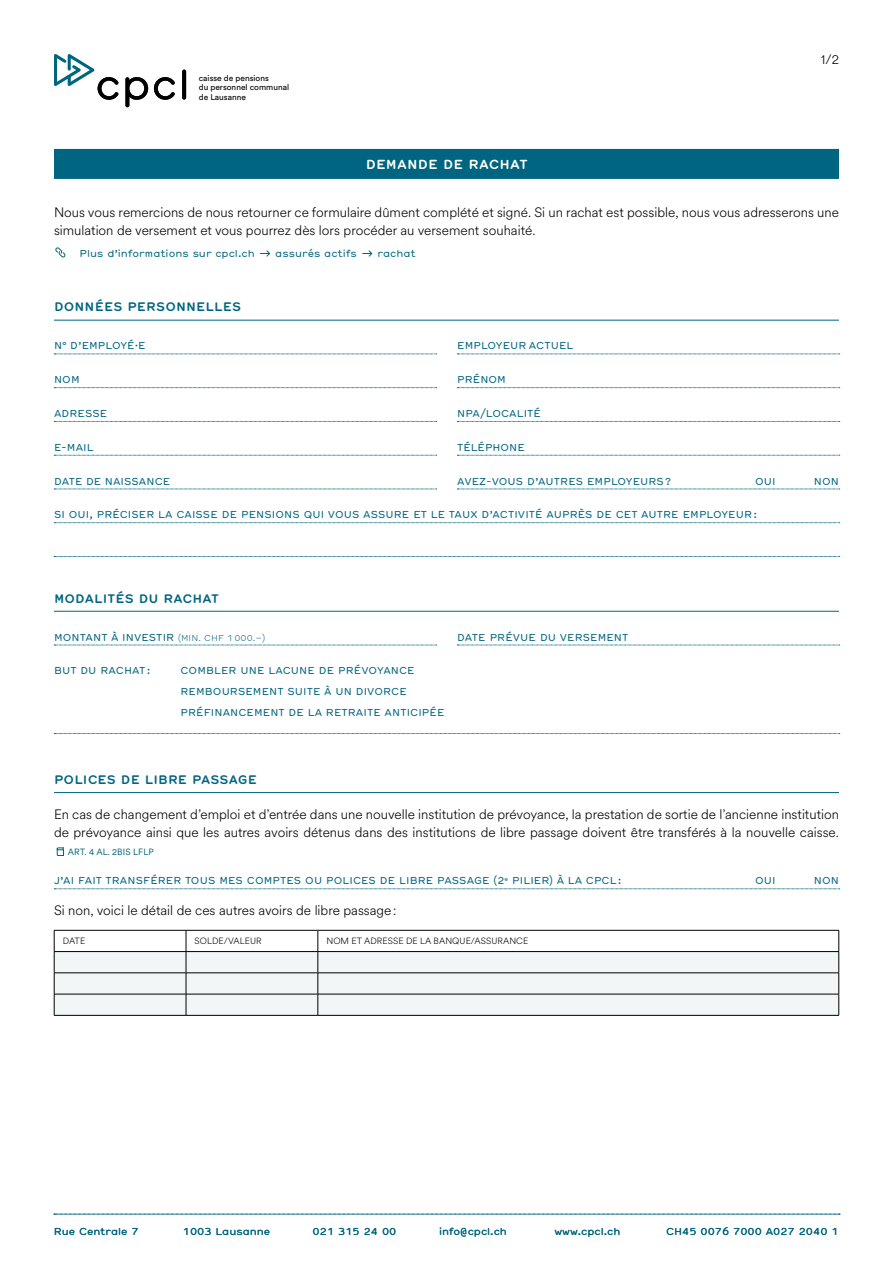
<style>
.page{position:relative;width:893px;height:1263px;background:#fff}
.page>*{position:absolute;margin:0;border:0;box-sizing:border-box;transform-origin:0 0}
.t1{font:300 13.5px/18px "Circular XX";color:#000}
.t2{font:700 12.75px "Hermes";letter-spacing:.01em;color:#fff}
.t3{font:700 12px "Hermes";letter-spacing:.01em;color:#006580}
.t4{font:9.75px/21px "Hermes";letter-spacing:.01em;color:#006580}
.t5{font:300 9px "Circular XX";letter-spacing:.01em;color:#000}
.t6{font:9px "Circular XX";letter-spacing:.01em;color:#006580}
.t7{font:8.4px/9.1px "Circular XX";color:#000}
.s1{font-weight:300;font-size:8.25px}
</style>
<div class="page">
<svg style="left:54px;top:1214px;width:786px;height:1px"></svg>
<svg style="left:125px;top:77px;width:23px;height:30px"></svg>
<svg style="left:154px;top:77px;width:21px;height:23px"></svg>
<svg style="left:182px;top:70px;width:4px;height:30px"></svg>
<svg style="left:54px;top:54px;width:64px;height:46px"></svg>
<div style="left:54px;top:149px;width:785px;height:30px;background:#006580"></div>
<hr style="left:54px;top:320px;width:785px;height:1px;background:#006580">
<svg style="left:55px;top:247px;width:11px;height:11px"></svg>
<svg style="left:260px;top:250px;width:10px;height:7px"></svg>
<svg style="left:363px;top:250px;width:10px;height:7px"></svg>
<svg style="left:54px;top:354px;width:383px;height:1px"></svg>
<svg style="left:54px;top:387px;width:383px;height:1px"></svg>
<svg style="left:54px;top:421px;width:383px;height:1px"></svg>
<svg style="left:54px;top:455px;width:383px;height:1px"></svg>
<svg style="left:54px;top:489px;width:383px;height:1px"></svg>
<svg style="left:457px;top:354px;width:383px;height:1px"></svg>
<svg style="left:457px;top:387px;width:383px;height:1px"></svg>
<svg style="left:457px;top:421px;width:383px;height:1px"></svg>
<svg style="left:457px;top:455px;width:383px;height:1px"></svg>
<svg style="left:457px;top:489px;width:383px;height:1px"></svg>
<svg style="left:54px;top:522px;width:786px;height:1px"></svg>
<svg style="left:54px;top:556px;width:786px;height:1px"></svg>
<hr style="left:54px;top:611px;width:785px;height:1px;background:#006580">
<svg style="left:54px;top:645px;width:383px;height:1px"></svg>
<svg style="left:457px;top:645px;width:383px;height:1px"></svg>
<svg style="left:54px;top:733px;width:786px;height:1px"></svg>
<hr style="left:54px;top:792px;width:785px;height:1px;background:#006580">
<svg style="left:54px;top:888px;width:786px;height:1px"></svg>
<svg style="left:57px;top:847px;width:7px;height:9px"></svg>
<div style="left:55px;top:952px;width:783px;height:63px;background:#f2f6f7"></div>
<hr style="left:54px;top:930px;width:132px;height:1px;background:#000">
<hr style="left:186px;top:930px;width:132px;height:1px;background:#000">
<hr style="left:318px;top:930px;width:521px;height:1px;background:#000">
<hr style="left:54px;top:951px;width:132px;height:1px;background:#000">
<hr style="left:186px;top:951px;width:132px;height:1px;background:#000">
<hr style="left:318px;top:951px;width:521px;height:1px;background:#000">
<hr style="left:54px;top:972px;width:132px;height:1px;background:#000">
<hr style="left:186px;top:972px;width:132px;height:1px;background:#000">
<hr style="left:318px;top:972px;width:521px;height:1px;background:#000">
<hr style="left:54px;top:994px;width:132px;height:1px;background:#000">
<svg style="left:54px;top:930px;width:1px;height:85px"></svg>
<hr style="left:186px;top:994px;width:132px;height:1px;background:#000">
<svg style="left:186px;top:930px;width:1px;height:85px"></svg>
<hr style="left:318px;top:994px;width:521px;height:1px;background:#000">
<svg style="left:318px;top:930px;width:1px;height:85px"></svg>
<svg style="left:838px;top:930px;width:1px;height:85px"></svg>
<hr style="left:54px;top:1015px;width:132px;height:1px;background:#000">
<hr style="left:186px;top:1015px;width:132px;height:1px;background:#000">
<hr style="left:318px;top:1015px;width:521px;height:1px;background:#000">
<p class="t7" style="left:199px;top:73px;width:92px">caisse de pensions<br>du personnel communal de Lausanne</p>
<h1 class="t1" style="left:821px;top:50px;width:20px">1/2</h1>
<h2 class="t2" style="left:366px;top:155px;width:163px">DEMANDE DE RACHAT</h2>
<h1 class="t1" style="left:54px;top:202px;width:786px">Nous vous remercions de nous retourner ce formulaire dûment complété et signé. Si un rachat est possible, nous vous adresserons une simulation de versement et vous pourrez dès lors procéder au versement souhaité.</h1>
<p class="t4" style="left:80px;top:242px;width:177px">Plus d’informations sur cpcl.ch</p>
<p class="t4" style="left:275px;top:242px;width:83px">assurés actifs</p>
<p class="t4" style="left:377px;top:242px;width:40px">rachat</p>
<p class="t3" style="left:54px;top:298px;width:189px">DONNÉES PERSONNELLES</p>
<p class="t4" style="left:54px;top:335px;width:93px">N° D’EMPLOYÉ·E</p>
<p class="t4" style="left:54px;top:369px;width:27px">NOM</p>
<p class="t4" style="left:54px;top:402px;width:55px">ADRESSE</p>
<p class="t4" style="left:54px;top:436px;width:41px">E‑MAIL</p>
<p class="t4" style="left:54px;top:470px;width:118px">DATE DE NAISSANCE</p>
<p class="t4" style="left:457px;top:335px;width:118px">EMPLOYEUR ACTUEL</p>
<p class="t4" style="left:457px;top:369px;width:50px">PRÉNOM</p>
<p class="t4" style="left:457px;top:402px;width:85px">NPA/LOCALITÉ</p>
<p class="t4" style="left:457px;top:436px;width:69px">TÉLÉPHONE</p>
<p class="t4" style="left:457px;top:470px;width:216px">AVEZ‑VOUS D’AUTRES EMPLOYEURS ?</p>
<p class="t4" style="left:755px;top:470px;width:22px">OUI</p>
<p class="t4" style="left:814px;top:470px;width:27px">NON</p>
<p class="t4" style="left:54px;top:504px;width:705px">SI OUI, PRÉCISER LA CAISSE DE PENSIONS QUI VOUS ASSURE ET LE TAUX D’ACTIVITÉ AUPRÈS DE CET AUTRE EMPLOYEUR :</p>
<p class="t3" style="left:54px;top:589px;width:167px">MODALITÉS DU RACHAT</p>
<p class="t4" style="left:54px;top:626px;width:213px">MONTANT À INVESTIR <span class="s1">(MIN. CHF 1 000.–)</span></p>
<p class="t4" style="left:457px;top:626px;width:173px">DATE PRÉVUE DU VERSEMENT</p>
<p class="t4" style="left:54px;top:660px;width:98px">BUT DU RACHAT :</p>
<p class="t4" style="left:181px;top:660px;width:265px">COMBLER UNE LACUNE DE PRÉVOYANCE<br>REMBOURSEMENT SUITE À UN DIVORCE<br>PRÉFINANCEMENT DE LA RETRAITE ANTICIPÉE</p>
<p class="t3" style="left:54px;top:770px;width:204px">POLICES DE LIBRE PASSAGE</p>
<p class="t1" style="left:54px;top:805px;width:786px">En cas de changement d’emploi et d’entrée dans une nouvelle institution de prévoyance, la prestation de sortie de l’ancienne institution de prévoyance ainsi que les autres avoirs détenus dans des institutions de libre passage doivent être transférés à la nouvelle caisse.</p>
<p class="t6" style="left:68px;top:846px;width:88px">ART. 4 AL. 2BIS LFLP</p>
<p class="t4" style="left:54px;top:870px;width:569px">J’AI FAIT TRANSFÉRER TOUS MES COMPTES OU POLICES DE LIBRE PASSAGE (2<sup>e</sup> PILIER) À LA CPCL :</p>
<p class="t4" style="left:755px;top:870px;width:22px">OUI</p>
<p class="t4" style="left:814px;top:870px;width:27px">NON</p>
<h1 class="t1" style="left:54px;top:901px;width:344px">Si non, voici le détail de ces autres avoirs de libre passage:</h1>
<p class="t5" style="left:63px;top:935px;width:24px">DATE</p>
<p class="t5" style="left:195px;top:935px;width:69px">SOLDE/VALEUR</p>
<p class="t5" style="left:326px;top:935px;width:203px">NOM ET ADRESSE DE LA BANQUE/ASSURANCE</p>
<p class="t4" style="left:54px;top:1221px;width:86px">Rue Centrale 7</p>
<p class="t4" style="left:183px;top:1221px;width:89px">1003 Lausanne</p>
<p class="t4" style="left:313px;top:1221px;width:85px">021 315 24 00</p>
<p class="t4" style="left:439px;top:1221px;width:70px">info@cpcl.ch</p>
<p class="t4" style="left:554px;top:1221px;width:68px">www.cpcl.ch</p>
<p class="t4" style="left:666px;top:1221px;width:174px">CH45 0076 7000 A027 2040 1</p>
</div>
